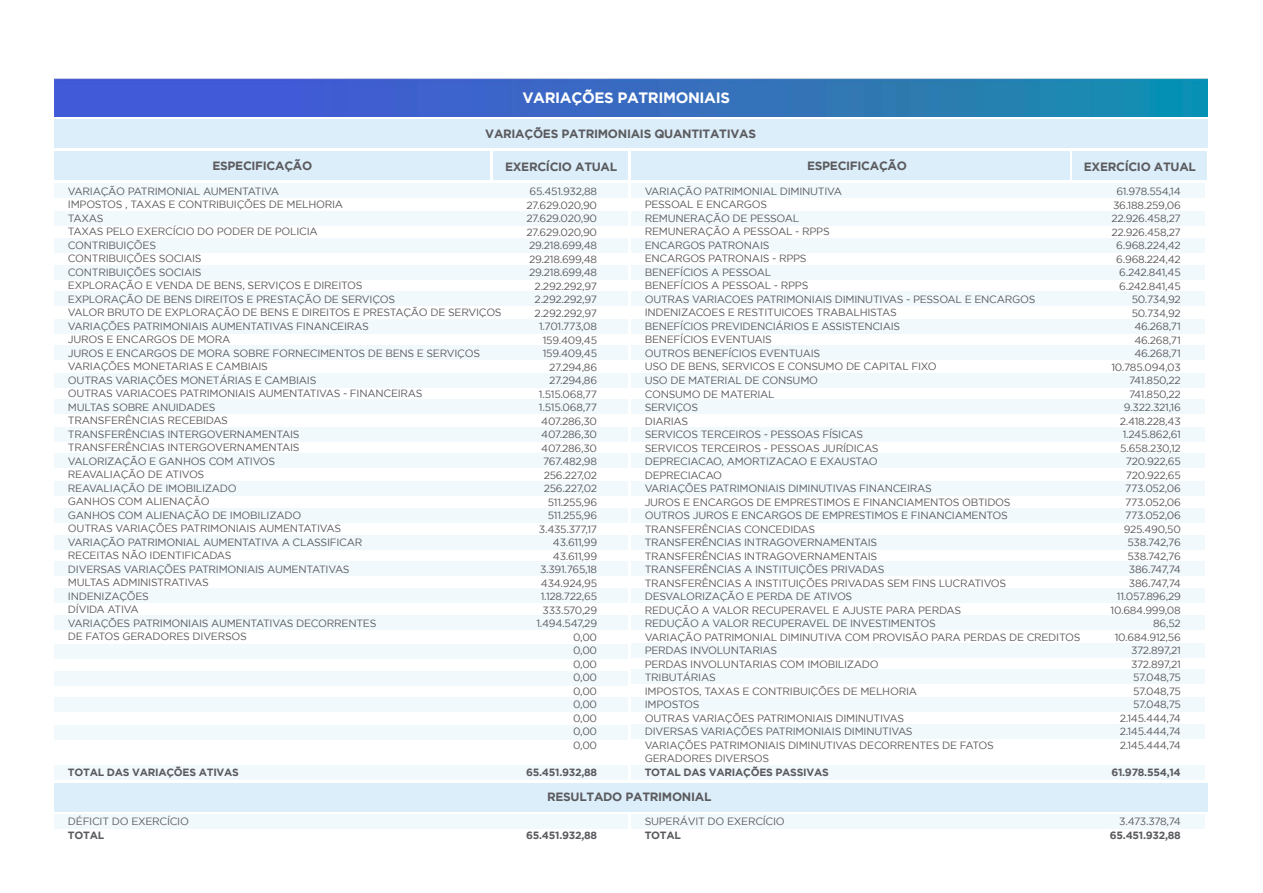
<style>
.page{position:relative;width:1263px;height:893px;background:#fff}
.page>*{position:absolute;margin:0;border:0;box-sizing:border-box;transform-origin:0 0}
.t1{font:700 15px "Gotham";letter-spacing:-.025em;color:#fff}
.t2{font:700 12px "Gotham";letter-spacing:-.025em;color:#5b5b5f}
.t3{font:10.5px/13.5px "Gotham";letter-spacing:-.025em;color:#5b5b5f}
.t4{font:700 10.5px "Gotham";letter-spacing:-.025em;color:#5b5b5f}
</style>
<div class="page">
<img style="left:54px;top:78px;width:1153px;height:38px">
<div style="left:54px;top:120px;width:1153px;height:28px;background:#dceef9"></div>
<div style="left:54px;top:152px;width:435px;height:28px;background:#dceef9"></div>
<div style="left:54px;top:783px;width:1153px;height:29px;background:#dceef9"></div>
<div style="left:631px;top:152px;width:439px;height:28px;background:#dceef9"></div>
<div style="left:493px;top:152px;width:135px;height:28px;background:#dceef9"></div>
<div style="left:1072px;top:152px;width:135px;height:28px;background:#dceef9"></div>
<div style="left:54px;top:183px;width:573px;height:15px;background:#f1f9fd"></div>
<div style="left:54px;top:814px;width:573px;height:14px;background:#f1f9fd"></div>
<div style="left:631px;top:183px;width:574px;height:15px;background:#f1f9fd"></div>
<div style="left:631px;top:814px;width:574px;height:14px;background:#f1f9fd"></div>
<div style="left:54px;top:211px;width:573px;height:14px;background:#f1f9fd"></div>
<div style="left:631px;top:211px;width:574px;height:14px;background:#f1f9fd"></div>
<div style="left:54px;top:265px;width:573px;height:15px;background:#f1f9fd"></div>
<div style="left:631px;top:265px;width:574px;height:15px;background:#f1f9fd"></div>
<div style="left:54px;top:319px;width:573px;height:14px;background:#f1f9fd"></div>
<div style="left:631px;top:319px;width:574px;height:14px;background:#f1f9fd"></div>
<div style="left:54px;top:373px;width:573px;height:15px;background:#f1f9fd"></div>
<div style="left:631px;top:373px;width:574px;height:15px;background:#f1f9fd"></div>
<div style="left:54px;top:427px;width:573px;height:15px;background:#f1f9fd"></div>
<div style="left:631px;top:427px;width:574px;height:15px;background:#f1f9fd"></div>
<div style="left:54px;top:481px;width:573px;height:15px;background:#f1f9fd"></div>
<div style="left:631px;top:481px;width:574px;height:15px;background:#f1f9fd"></div>
<div style="left:54px;top:535px;width:573px;height:15px;background:#f1f9fd"></div>
<div style="left:631px;top:535px;width:574px;height:15px;background:#f1f9fd"></div>
<div style="left:54px;top:588px;width:573px;height:15px;background:#f1f9fd"></div>
<div style="left:54px;top:671px;width:573px;height:15px;background:#f1f9fd"></div>
<div style="left:54px;top:726px;width:573px;height:14px;background:#f1f9fd"></div>
<div style="left:631px;top:588px;width:574px;height:15px;background:#f1f9fd"></div>
<div style="left:631px;top:643px;width:574px;height:15px;background:#f1f9fd"></div>
<div style="left:631px;top:698px;width:574px;height:14px;background:#f1f9fd"></div>
<div style="left:54px;top:238px;width:573px;height:15px;background:#f1f9fd"></div>
<div style="left:631px;top:238px;width:574px;height:15px;background:#f1f9fd"></div>
<div style="left:54px;top:291px;width:573px;height:15px;background:#f1f9fd"></div>
<div style="left:631px;top:291px;width:574px;height:15px;background:#f1f9fd"></div>
<div style="left:54px;top:345px;width:573px;height:15px;background:#f1f9fd"></div>
<div style="left:631px;top:345px;width:574px;height:15px;background:#f1f9fd"></div>
<div style="left:54px;top:400px;width:573px;height:14px;background:#f1f9fd"></div>
<div style="left:631px;top:400px;width:574px;height:14px;background:#f1f9fd"></div>
<div style="left:54px;top:453px;width:573px;height:15px;background:#f1f9fd"></div>
<div style="left:631px;top:453px;width:574px;height:15px;background:#f1f9fd"></div>
<div style="left:54px;top:508px;width:573px;height:14px;background:#f1f9fd"></div>
<div style="left:631px;top:508px;width:574px;height:14px;background:#f1f9fd"></div>
<div style="left:54px;top:561px;width:573px;height:15px;background:#f1f9fd"></div>
<div style="left:54px;top:644px;width:573px;height:15px;background:#f1f9fd"></div>
<div style="left:631px;top:561px;width:574px;height:15px;background:#f1f9fd"></div>
<div style="left:54px;top:615px;width:573px;height:14px;background:#f1f9fd"></div>
<div style="left:54px;top:698px;width:573px;height:14px;background:#f1f9fd"></div>
<div style="left:54px;top:765px;width:573px;height:15px;background:#f1f9fd"></div>
<div style="left:631px;top:615px;width:574px;height:14px;background:#f1f9fd"></div>
<div style="left:631px;top:669px;width:574px;height:15px;background:#f1f9fd"></div>
<div style="left:631px;top:724px;width:574px;height:14px;background:#f1f9fd"></div>
<div style="left:631px;top:765px;width:574px;height:15px;background:#f1f9fd"></div>
<p class="t2" style="left:212px;top:158px;width:101px">ESPECIFICAÇÃO</p>
<h1 class="t1" style="left:522px;top:89px;width:209px">VARIAÇÕES PATRIMONIAIS</h1>
<p class="t2" style="left:485px;top:126px;width:272px">VARIAÇÕES PATRIMONIAIS QUANTITATIVAS</p>
<p class="t2" style="left:505px;top:159px;width:114px">EXERCÍCIO ATUAL</p>
<p class="t2" style="left:807px;top:158px;width:101px">ESPECIFICAÇÃO</p>
<p class="t2" style="left:1084px;top:159px;width:114px">EXERCÍCIO ATUAL</p>
<p class="t3" style="left:68px;top:184px;width:435px">VARIAÇÃO PATRIMONIAL AUMENTATIVA<br>IMPOSTOS , TAXAS E CONTRIBUIÇÕES DE MELHORIA<br>TAXAS<br>TAXAS PELO EXERCÍCIO DO PODER DE POLICIA<br>CONTRIBUIÇÕES<br>CONTRIBUIÇÕES SOCIAIS<br>CONTRIBUIÇÕES SOCIAIS<br>EXPLORAÇÃO E VENDA DE BENS, SERVIÇOS E DIREITOS<br>EXPLORAÇÃO DE BENS DIREITOS E PRESTAÇÃO DE SERVIÇOS<br>VALOR BRUTO DE EXPLORAÇÃO DE BENS E DIREITOS E PRESTAÇÃO DE SERVIÇOS VARIAÇÕES PATRIMONIAIS AUMENTATIVAS FINANCEIRAS<br>JUROS E ENCARGOS DE MORA<br>JUROS E ENCARGOS DE MORA SOBRE FORNECIMENTOS DE BENS E SERVIÇOS VARIAÇÕES MONETARIAS E CAMBIAIS<br>OUTRAS VARIAÇÕES MONETÁRIAS E CAMBIAIS<br>OUTRAS VARIACOES PATRIMONIAIS AUMENTATIVAS - FINANCEIRAS<br>MULTAS SOBRE ANUIDADES<br>TRANSFERÊNCIAS RECEBIDAS<br>TRANSFERÊNCIAS INTERGOVERNAMENTAIS<br>TRANSFERÊNCIAS INTERGOVERNAMENTAIS<br>VALORIZAÇÃO E GANHOS COM ATIVOS<br>REAVALIAÇÃO DE ATIVOS<br>REAVALIAÇÃO DE IMOBILIZADO<br>GANHOS COM ALIENAÇÃO<br>GANHOS COM ALIENAÇÃO DE IMOBILIZADO<br>OUTRAS VARIAÇÕES PATRIMONIAIS AUMENTATIVAS<br>VARIAÇÃO PATRIMONIAL AUMENTATIVA A CLASSIFICAR<br>RECEITAS NÃO IDENTIFICADAS<br>DIVERSAS VARIAÇÕES PATRIMONIAIS AUMENTATIVAS<br>MULTAS ADMINISTRATIVAS<br>INDENIZAÇÕES<br>DÍVIDA ATIVA<br>VARIAÇÕES PATRIMONIAIS AUMENTATIVAS DECORRENTES<br>DE FATOS GERADORES DIVERSOS</p>
<p class="t4" style="left:68px;top:766px;width:172px">TOTAL DAS VARIAÇÕES ATIVAS</p>
<p class="t3" style="left:68px;top:814px;width:123px">DÉFICIT DO EXERCÍCIO</p>
<p class="t4" style="left:68px;top:829px;width:38px">TOTAL</p>
<p class="t3" style="left:526px;top:184px;width:72px;text-align:right">65.451.932,88<br>27.629.020,90<br>27.629.020,90<br>27.629.020,90<br>29.218.699,48<br>29.218.699,48<br>29.218.699,48<br>2.292.292,97<br>2.292.292,97<br>2.292.292,97<br>1.701.773,08<br>159.409,45<br>159.409,45<br>27.294,86<br>27.294,86<br>1.515.068,77<br>1.515.068,77<br>407.286,30<br>407.286,30<br>407.286,30<br>767.482,98<br>256.227,02<br>256.227,02<br>511.255,96<br>511.255,96<br>3.435.377,17<br>43.611,99<br>43.611,99<br>3.391.765,18<br>434.924,95<br>1.128.722,65<br>333.570,29<br>1.494.547,29<br>0,00<br>0,00<br>0,00<br>0,00<br>0,00<br>0,00<br>0,00<br>0,00<br>0,00</p>
<p class="t4" style="left:526px;top:766px;width:72px">65.451.932,88</p>
<p class="t3" style="left:645px;top:184px;width:437px">VARIAÇÃO PATRIMONIAL DIMINUTIVA<br>PESSOAL E ENCARGOS<br>REMUNERAÇÃO DE PESSOAL<br>REMUNERAÇÃO A PESSOAL - RPPS<br>ENCARGOS PATRONAIS<br>ENCARGOS PATRONAIS - RPPS<br>BENEFÍCIOS A PESSOAL<br>BENEFÍCIOS A PESSOAL - RPPS<br>OUTRAS VARIACOES PATRIMONIAIS DIMINUTIVAS - PESSOAL E ENCARGOS INDENIZACOES E RESTITUICOES TRABALHISTAS<br>BENEFÍCIOS PREVIDENCIÁRIOS E ASSISTENCIAIS<br>BENEFÍCIOS EVENTUAIS<br>OUTROS BENEFÍCIOS EVENTUAIS<br>USO DE BENS, SERVICOS E CONSUMO DE CAPITAL FIXO<br>USO DE MATERIAL DE CONSUMO<br>CONSUMO DE MATERIAL<br>SERVIÇOS<br>DIARIAS<br>SERVICOS TERCEIROS - PESSOAS FÍSICAS<br>SERVICOS TERCEIROS - PESSOAS JURÍDICAS<br>DEPRECIACAO, AMORTIZACAO E EXAUSTAO<br>DEPRECIACAO<br>VARIAÇÕES PATRIMONIAIS DIMINUTIVAS FINANCEIRAS<br>JUROS E ENCARGOS DE EMPRESTIMOS E FINANCIAMENTOS OBTIDOS<br>OUTROS JUROS E ENCARGOS DE EMPRESTIMOS E FINANCIAMENTOS TRANSFERÊNCIAS CONCEDIDAS<br>TRANSFERÊNCIAS INTRAGOVERNAMENTAIS<br>TRANSFERÊNCIAS INTRAGOVERNAMENTAIS<br>TRANSFERÊNCIAS A INSTITUIÇÕES PRIVADAS<br>TRANSFERÊNCIAS A INSTITUIÇÕES PRIVADAS SEM FINS LUCRATIVOS DESVALORIZAÇÃO E PERDA DE ATIVOS<br>REDUÇÃO A VALOR RECUPERAVEL E AJUSTE PARA PERDAS<br>REDUÇÃO A VALOR RECUPERAVEL DE INVESTIMENTOS<br>VARIAÇÃO PATRIMONIAL DIMINUTIVA COM PROVISÃO PARA PERDAS DE CREDITOS PERDAS INVOLUNTARIAS<br>PERDAS INVOLUNTARIAS COM IMOBILIZADO<br>TRIBUTÁRIAS<br>IMPOSTOS, TAXAS E CONTRIBUIÇÕES DE MELHORIA<br>IMPOSTOS<br>OUTRAS VARIAÇÕES PATRIMONIAIS DIMINUTIVAS<br>DIVERSAS VARIAÇÕES PATRIMONIAIS DIMINUTIVAS<br>VARIAÇÕES PATRIMONIAIS DIMINUTIVAS DECORRENTES DE FATOS<br>GERADORES DIVERSOS</p>
<p class="t4" style="left:645px;top:766px;width:186px">TOTAL DAS VARIAÇÕES PASSIVAS</p>
<p class="t2" style="left:547px;top:790px;width:166px">RESULTADO PATRIMONIAL</p>
<p class="t4" style="left:526px;top:829px;width:72px">65.451.932,88</p>
<p class="t3" style="left:645px;top:814px;width:142px">SUPERÁVIT DO EXERCÍCIO</p>
<p class="t4" style="left:645px;top:829px;width:38px">TOTAL</p>
<p class="t3" style="left:1110px;top:185px;width:72px;text-align:right">61.978.554,14<br>36.188.259,06<br>22.926.458,27<br>22.926.458,27<br>6.968.224,42<br>6.968.224,42<br>6.242.841,45<br>6.242.841,45<br>50.734,92<br>50.734,92<br>46.268,71<br>46.268,71<br>46.268,71<br>10.785.094,03<br>741.850,22<br>741.850,22<br>9.322.321,16<br>2.418.228,43<br>1.245.862,61<br>5.658.230,12<br>720.922,65<br>720.922,65<br>773.052,06<br>773.052,06<br>773.052,06<br>925.490,50<br>538.742,76<br>538.742,76<br>386.747,74<br>386.747,74<br>11.057.896,29<br>10.684.999,08<br>86,52<br>10.684.912,56<br>372.897,21<br>372.897,21<br>57.048,75<br>57.048,75<br>57.048,75<br>2.145.444,74<br>2.145.444,74<br>2.145.444,74</p>
<p class="t4" style="left:1111px;top:766px;width:71px">61.978.554,14</p>
<p class="t3" style="left:1119px;top:815px;width:63px">3.473.378,74</p>
<p class="t4" style="left:1110px;top:829px;width:72px">65.451.932,88</p>
</div>
